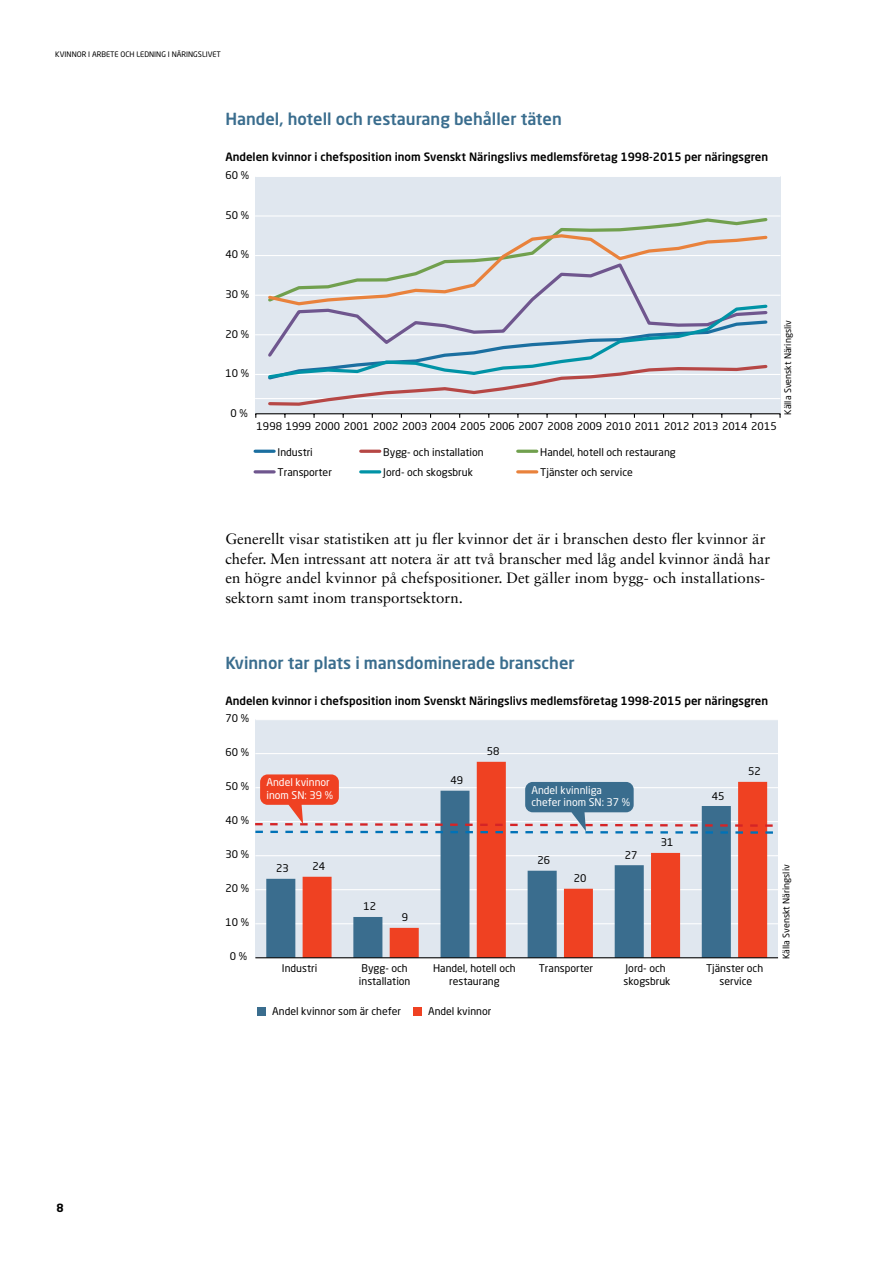
<style>
.page{position:relative;width:893px;height:1263px;background:#fff}
.page>*{position:absolute;margin:0;border:0;box-sizing:border-box;transform-origin:0 0}
.t1{font:500 16.5px "Neo Sans Pro";color:#3a6d8e}
.t2{font:15px/19.5px "Sabon LT Std";color:#000}
.t3{font:500 11.4px "Neo Sans Pro";color:#000}
.t4{font:700 11.25px "Neo Sans Pro";color:#000}
.t5{font:10.5px/12.6px "Neo Sans Pro";color:#000}
.t6{font:10.5px/12.6px "Neo Sans Pro";color:#fff}
.t7{font:9px "Neo Sans Pro";color:#000}
.t8{font:7.5px "Neo Sans Pro";color:#000}
</style>
<div class="page">
<div style="left:255px;top:176px;width:525px;height:238px;background:#e0e7ef"></div>
<hr style="left:255px;top:413px;width:525px;height:1px;background:#000">
<hr style="left:255px;top:176px;width:525px;height:1px;background:#fff">
<hr style="left:255px;top:215px;width:525px;height:2px;background:#fff">
<hr style="left:255px;top:255px;width:525px;height:1px;background:#fff">
<hr style="left:255px;top:295px;width:525px;height:1px;background:#fff">
<hr style="left:255px;top:334px;width:525px;height:1px;background:#fff">
<hr style="left:255px;top:374px;width:525px;height:1px;background:#fff">
<hr style="left:255px;top:398px;width:525px;height:1px;background:#fff">
<svg style="left:265px;top:216px;width:504px;height:190px"></svg>
<hr style="left:255px;top:450px;width:19px;height:3px;background:#1b6fa0">
<hr style="left:361px;top:450px;width:19px;height:3px;background:#b64745">
<hr style="left:518px;top:450px;width:19px;height:3px;background:#71a04e">
<hr style="left:255px;top:470px;width:19px;height:3px;background:#6f568e">
<hr style="left:361px;top:470px;width:19px;height:3px;background:#0093a6">
<hr style="left:518px;top:470px;width:19px;height:3px;background:#e9823c">
<div style="left:255px;top:720px;width:523px;height:238px;background:#e0e7ef"></div>
<hr style="left:255px;top:753px;width:523px;height:1px;background:#fff">
<hr style="left:255px;top:855px;width:523px;height:1px;background:#fff">
<hr style="left:255px;top:889px;width:523px;height:1px;background:#fff">
<hr style="left:255px;top:923px;width:523px;height:1px;background:#fff">
<svg style="left:266px;top:876px;width:37px;height:81px;fill:#3a6d8e"></svg>
<svg style="left:303px;top:762px;width:464px;height:195px"></svg>
<hr style="left:255px;top:957px;width:523px;height:1px;background:#000">
<div style="left:257px;top:1007px;width:9px;height:8px;background:#3a6d8e"></div>
<div style="left:413px;top:1007px;width:8px;height:8px;background:#ef4122"></div>
<svg style="left:255px;top:774px;width:523px;height:61px"></svg>
<p class="t8" style="left:55px;top:49px;width:167px">KVINNOR I ARBETE OCH LEDNING I NÄRINGSLIVET</p>
<h1 class="t1" style="left:225px;top:109px;width:338px">Handel, hotell och restaurang behåller täten</h1>
<p class="t3" style="left:225px;top:150px;width:544px">Andelen kvinnor i chefsposition inom Svenskt Näringslivs medlemsföretag 1998-2015 per näringsgren</p>
<p class="t5" style="left:225px;top:169px;width:25px">60 %</p>
<p class="t5" style="left:225px;top:208px;width:25px">50 %</p>
<p class="t5" style="left:225px;top:248px;width:25px">40 %</p>
<p class="t5" style="left:225px;top:288px;width:25px">30 %</p>
<p class="t5" style="left:225px;top:327px;width:25px">20 %</p>
<p class="t5" style="left:225px;top:367px;width:25px">10 %</p>
<p class="t5" style="left:230px;top:406px;width:19px">0 %</p>
<p class="t5" style="left:257px;top:419px;width:522px">1998 1999 2000 2001 2002 2003 2004 2005 2006 2007 2008 2009 2010 2011 2012 2013 2014 2015</p>
<p class="t5" style="left:278px;top:445px;width:37px">Industri</p>
<p class="t5" style="left:383px;top:445px;width:102px">Bygg- och installation</p>
<p class="t5" style="left:540px;top:445px;width:137px">Handel, hotell och restaurang</p>
<p class="t5" style="left:278px;top:466px;width:56px">Transporter</p>
<p class="t5" style="left:383px;top:466px;width:91px">Jord- och skogsbruk</p>
<p class="t5" style="left:540px;top:466px;width:94px">Tjänster och service</p>
<p class="t7" style="left:782px;top:415px;width:96px;rotate:-90deg">Källa Svenskt Näringsliv</p>
<p class="t2" style="left:225px;top:529px;width:546px">Generellt visar statistiken att ju fler kvinnor det är i branschen desto fler kvinnor är chefer. Men intressant att notera är att två branscher med låg andel kvinnor ändå har en högre andel kvinnor på chefspositioner. Det gäller inom bygg- och installations&shy;sektorn samt inom transportsektorn.</p>
<h1 class="t1" style="left:225px;top:653px;width:351px">Kvinnor tar plats i mansdominerade branscher</h1>
<p class="t3" style="left:225px;top:694px;width:544px">Andelen kvinnor i chefsposition inom Svenskt Näringslivs medlemsföretag 1998-2015 per näringsgren</p>
<p class="t5" style="left:225px;top:712px;width:25px">70 %</p>
<p class="t5" style="left:225px;top:746px;width:25px">60 %</p>
<p class="t5" style="left:225px;top:780px;width:25px">50 %</p>
<p class="t5" style="left:225px;top:814px;width:25px">40 %</p>
<p class="t5" style="left:487px;top:745px;width:14px">58</p>
<p class="t5" style="left:450px;top:774px;width:14px">49</p>
<p class="t6" style="left:266px;top:776px;width:68px">Andel kvinnor inom SN: 39 %</p>
<p class="t6" style="left:531px;top:783px;width:100px">Andel kvinnliga chefer inom SN: 37 %</p>
<p class="t5" style="left:661px;top:836px;width:14px">31</p>
<p class="t5" style="left:712px;top:789px;width:14px">45</p>
<p class="t5" style="left:748px;top:765px;width:14px">52</p>
<p class="t4" style="left:56px;top:1200px;width:9px">8</p>
<p class="t5" style="left:225px;top:848px;width:25px">30 %</p>
<p class="t5" style="left:225px;top:882px;width:25px">20 %</p>
<p class="t5" style="left:225px;top:916px;width:25px">10 %</p>
<p class="t5" style="left:230px;top:950px;width:19px">0 %</p>
<p class="t5" style="left:276px;top:862px;width:14px">23</p>
<p class="t5" style="left:312px;top:860px;width:14px">24</p>
<p class="t5" style="left:363px;top:900px;width:14px">12</p>
<p class="t5" style="left:402px;top:911px;width:8px">9</p>
<p class="t5" style="left:538px;top:854px;width:14px">26</p>
<p class="t5" style="left:574px;top:872px;width:14px">20</p>
<p class="t5" style="left:625px;top:848px;width:14px">27</p>
<p class="t5" style="left:282px;top:962px;width:37px">Industri</p>
<p class="t5" style="left:359px;top:962px;width:53px">Bygg- och installation</p>
<p class="t5" style="left:433px;top:962px;width:84px;text-align:center">Handel, hotell och restaurang</p>
<p class="t5" style="left:539px;top:962px;width:56px">Transporter</p>
<p class="t5" style="left:623px;top:962px;width:48px">Jord- och skogsbruk</p>
<p class="t5" style="left:706px;top:962px;width:59px;text-align:center">Tjänster och service</p>
<p class="t5" style="left:272px;top:1005px;width:130px">Andel kvinnor som är chefer</p>
<p class="t5" style="left:428px;top:1005px;width:65px">Andel kvinnor</p>
<p class="t7" style="left:781px;top:959px;width:96px;rotate:-90deg">Källa Svenskt Näringsliv</p>
</div>
